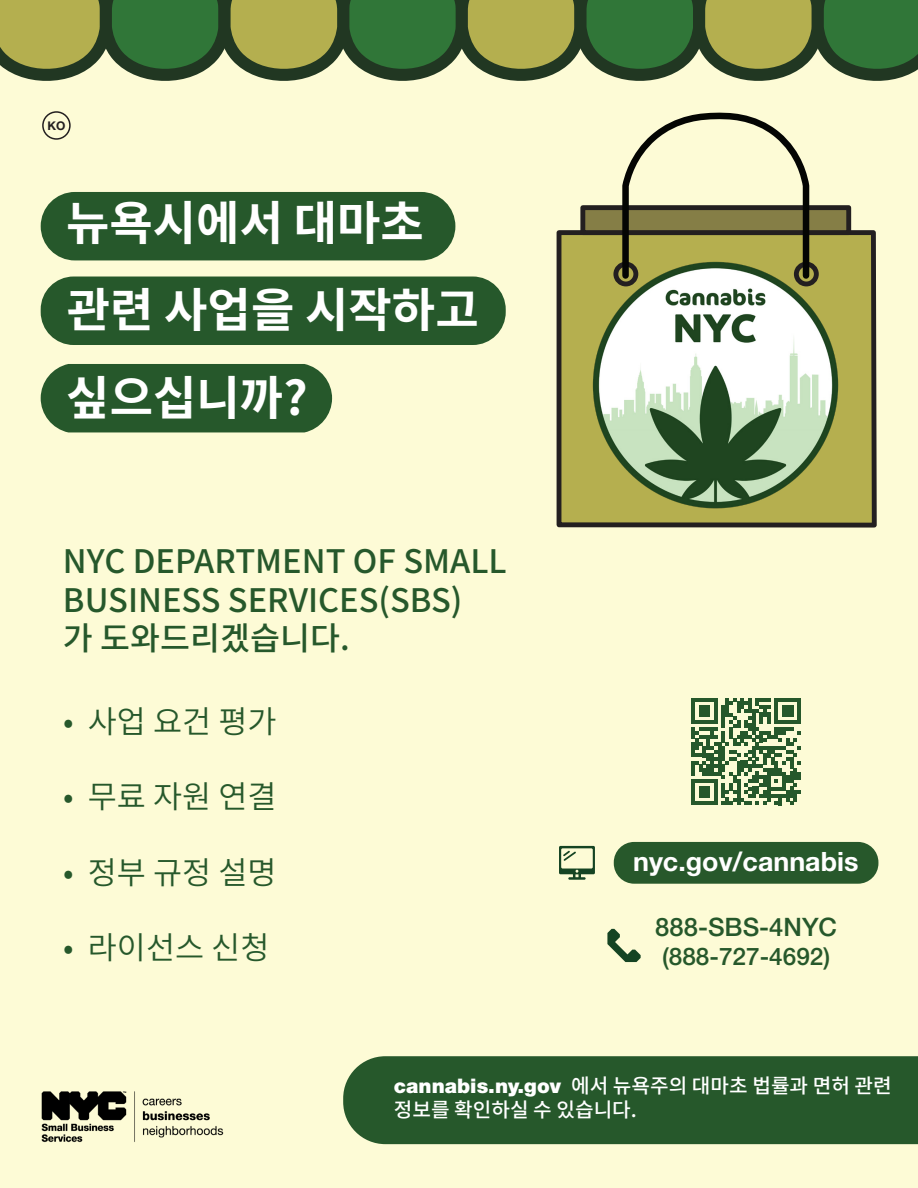
<style>
.page{position:relative;width:918px;height:1188px;background:#fdfbd6}
.page>*{position:absolute;margin:0;border:0;box-sizing:border-box;transform-origin:0 0}
.t1{font:700 46.8px/87.4px "Source Han Sans KR";color:#fff}
.t2{font:500 32.4px/38.8px "Source Han Sans KR";color:#26582b}
.t3{font:31.35px "Source Han Sans KR";color:#26582b}
.t4{font:700 26.7px "Helvetica Neue";color:#fff}
.t5{font:500 25.5px "Helvetica Neue";color:#26582b}
.t6{font:500 24.15px "Helvetica Neue";color:#26582b}
.t7{font:500 20.1px/24.2px "Source Han Sans KR";color:#fff}
.t8{font:700 12px "Helvetica Neue LT Pro";color:#231f20}
.s1{font-family:"Helvetica Neue";font-weight:900}
</style>
<div class="page">
<svg style="left:0;top:0;width:918px;height:81px;background:#6f894b"></svg>
<img style="left:41px;top:1091px;width:183px;height:52px">
<div style="left:41px;top:192px;width:414px;height:68px;background:#26582b;border-radius:34px"></div>
<div style="left:41px;top:277px;width:465px;height:68px;background:#26582b;border-radius:33px"></div>
<div style="left:41px;top:364px;width:291px;height:68px;background:#26582b"></div>
<div style="left:614px;top:842px;width:264px;height:42px;background:#27582b;border-radius:20px"></div>
<div style="left:343px;top:1056px;width:575px;height:88px;background:#26582b"></div>
<svg style="left:691px;top:698px;width:110px;height:107px"></svg>
<svg style="left:556px;top:228px;width:321px;height:300px;background:#8f8a48"></svg>
<div style="left:580px;top:205px;width:271px;height:30px;background:#857e46;border:5px solid #231f20"></div>
<svg style="left:619px;top:112px;width:194px;height:133px"></svg>
<img style="left:575px;top:245px;width:280px;height:280px">
<svg style="left:607px;top:929px;width:34px;height:33px"></svg>
<svg style="left:559px;top:846px;width:36px;height:34px"></svg>
<div style="left:42px;top:111px;width:29px;height:29px;border:2px solid #231f20;border-radius:50%"></div>
<p class="t8" style="left:47px;top:118px;width:19px">KO</p>
<h1 class="t1" style="left:66px;top:180px;width:414px">뉴욕시에서 대마초 관련 사업을 시작하고 싶으십니까?</h1>
<p class="t2" style="left:63px;top:542px;width:445px">NYC DEPARTMENT OF SMALL<br>BUSINESS SERVICES(SBS)<br>가 도와드리겠습니다.</p>
<p class="t3" style="left:63px;top:704px;width:215px">• 사업 요건 평가</p>
<p class="t3" style="left:63px;top:779px;width:215px">• 무료 자원 연결</p>
<p class="t3" style="left:63px;top:854px;width:215px">• 정부 규정 설명</p>
<p class="t3" style="left:63px;top:930px;width:208px">• 라이선스 신청</p>
<p class="t4" style="left:633px;top:845px;width:227px">nyc.gov/cannabis</p>
<p class="t5" style="left:655px;top:912px;width:183px">888-SBS-4NYC</p>
<p class="t6" style="left:662px;top:942px;width:170px">(888-727-4692)</p>
<p class="t7" style="left:394px;top:1074px;width:499px"><span class="s1">cannabis.ny.gov</span> 에서 뉴욕주의 대마초 법률과 면허 관련 정보를 확인하실 수 있습니다.</p>
</div>
